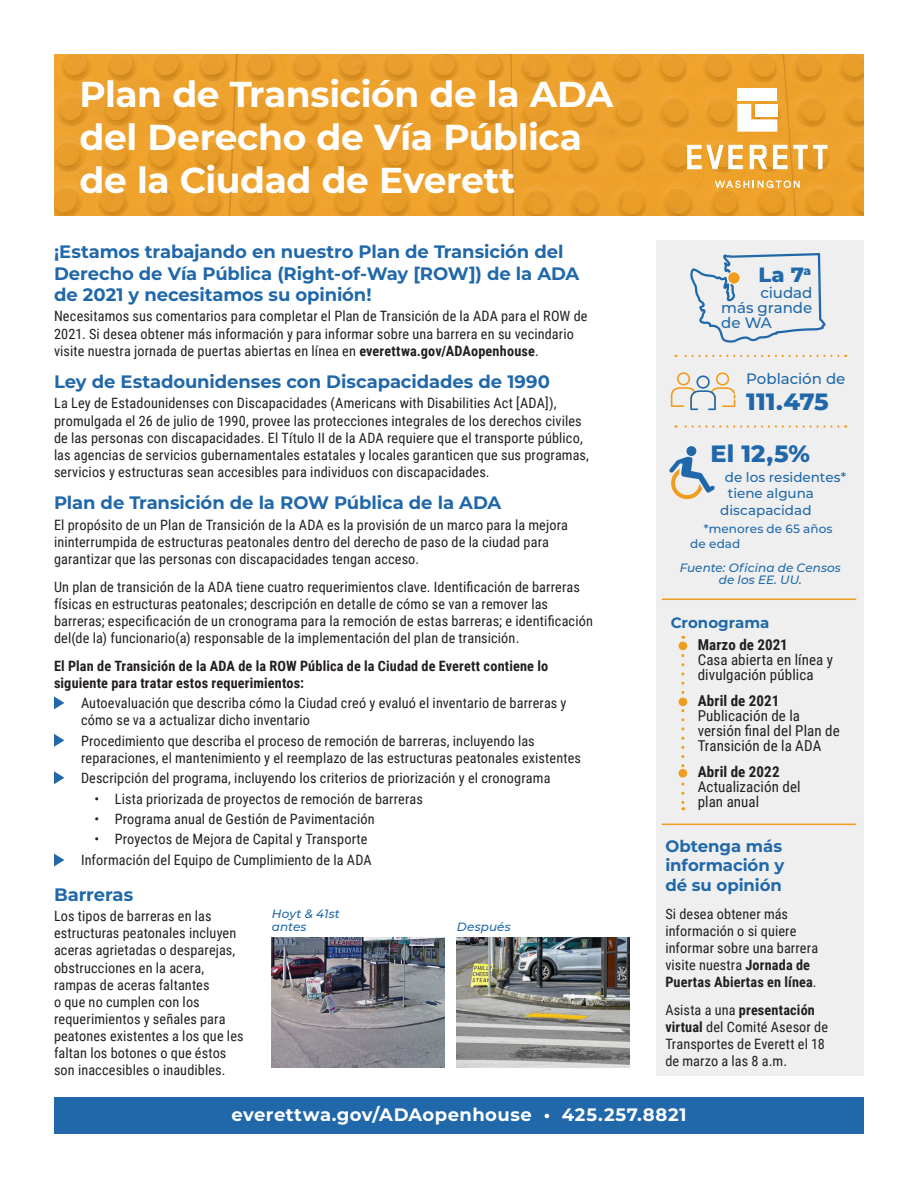
<style>
.page{position:relative;width:918px;height:1188px;background:#fff}
.page>*{position:absolute;margin:0;border:0;box-sizing:border-box;transform-origin:0 0}
.t1{font:700 36px "Montserrat";letter-spacing:-.01em;color:#fff}
.subhead{font:800 24px "Montserrat";letter-spacing:.005em;color:#2068aa}
.subhead-2{font:800 21px "Montserrat";color:#2068aa}
.subhead-3{font:700 18px/21.6px "Montserrat";letter-spacing:-.005em;color:#2068aa}
.subhead-4{font:700 18px "Montserrat";letter-spacing:.025em;color:#fff}
.subhead-5{font:700 16.5px/19.5px "Montserrat";color:#2068aa}
.body{font:15px/15px "Roboto Condensed";letter-spacing:.005em;color:#231f20}
.subhead-6{font:500 15px/15px "Montserrat";letter-spacing:-.005em;color:#2068aa;text-align:right}
.subhead-7{font:700 15px "Montserrat";color:#2068aa}
.body_SPA{font:14.25px/17.1px "Roboto Condensed";letter-spacing:.01em;color:#231f20}
.body-2{font:14.25px/17.1px "Roboto Condensed";letter-spacing:.01em;color:#231f20}
.body-3{font:700 14.25px/17.1px "Roboto Condensed";letter-spacing:.01em;color:#231f20}
.subhead-8{font:500 13.5px "Montserrat";color:#2068aa}
.subhead-9{font:italic 500 12px/12px "Montserrat";letter-spacing:.005em;color:#2068aa;text-align:center}
.subhead-10{font:500 12px/15px "Montserrat";letter-spacing:.01em;color:#2068aa}
.s1{font-weight:700}
</style>
<div class="page">
<div style="left:657px;top:241px;width:207px;height:835px;background:#eeefee"></div>
<div style="left:54px;top:1097px;width:810px;height:37px;background:#2068aa"></div>
<svg style="left:54px;top:54px;width:810px;height:162px;background:#ea9f2b"></svg>
<svg style="left:54px;top:696px;width:10px;height:13px"></svg>
<svg style="left:54px;top:734px;width:10px;height:13px"></svg>
<svg style="left:54px;top:771px;width:10px;height:13px"></svg>
<svg style="left:54px;top:854px;width:10px;height:13px"></svg>
<div style="left:737px;top:88px;width:40px;height:13px;background:#fff"></div>
<svg style="left:737px;top:104px;width:40px;height:28px"></svg>
<svg style="left:793px;top:145px;width:35px;height:24px"></svg>
<svg style="left:773px;top:145px;width:14px;height:24px"></svg>
<svg style="left:687px;top:145px;width:56px;height:24px"></svg>
<svg style="left:750px;top:145px;width:17px;height:24px"></svg>
<svg style="left:715px;top:180px;width:85px;height:8px"></svg>
<hr style="left:662px;top:824px;width:194px;height:1px;background:#f09c1f">
<svg style="left:690px;top:240px;width:137px;height:103px"></svg>
<div style="left:728px;top:272px;width:12px;height:12px;background:#f09c1f;border-radius:50%"></div>
<div style="left:727px;top:271px;width:14px;height:14px;border:1px solid #fff;border-radius:50%"></div>
<svg style="left:671px;top:372px;width:64px;height:38px"></svg>
<div style="left:686px;top:446px;width:10px;height:10px;background:#2068aa;border-radius:50%"></div>
<svg style="left:669px;top:457px;width:46px;height:42px"></svg>
<svg style="left:675px;top:355px;width:163px;height:2px"></svg>
<svg style="left:675px;top:425px;width:163px;height:3px"></svg>
<hr style="left:662px;top:599px;width:194px;height:1px;background:#f09c1f">
<svg style="left:681px;top:650px;width:3px;height:160px"></svg>
<div style="left:679px;top:642px;width:8px;height:8px;background:#f09c1f;border-radius:50%"></div>
<div style="left:679px;top:698px;width:8px;height:8px;background:#f09c1f;border-radius:50%"></div>
<div style="left:679px;top:769px;width:8px;height:9px;background:#f09c1f;border-radius:50%"></div>
<img style="left:457px;top:937px;width:173px;height:130px">
<img style="left:272px;top:937px;width:173px;height:130px">
<p class="t1" style="left:80px;top:68px;width:535px">Plan de Transición de la ADA</p>
<p class="t1" style="left:80px;top:111px;width:504px">del Derecho de Vía Pública</p>
<p class="t1" style="left:80px;top:155px;width:437px">de la Ciudad de Everett</p>
<p class="subhead-3" style="left:54px;top:240px;width:527px">¡Estamos trabajando en nuestro Plan de Transición del<br>Derecho de Vía Pública (Right-of-Way [ROW]) de la ADA de 2021 y necesitamos su opinión!</p>
<p class="body_SPA" style="left:54px;top:307px;width:535px">Necesitamos sus comentarios para completar el Plan de Transición de la ADA para el ROW de<br>2021. Si desea obtener más información y para informar sobre una barrera en su vecindario visite nuestra jornada de puertas abiertas en línea en <span class="s1">everettwa.gov/ADAopenhouse</span>.</p>
<p class="subhead-3" style="left:54px;top:370px;width:498px">Ley de Estadounidenses con Discapacidades de 1990</p>
<p class="body_SPA" style="left:54px;top:394px;width:537px">La Ley de Estadounidenses con Discapacidades (Americans with Disabilities Act [ADA]), promulgada el 26 de julio de 1990, provee las protecciones integrales de los derechos civiles de las personas con discapacidades. El Título II de la ADA requiere que el transporte público, las agencias de servicios gubernamentales estatales y locales garanticen que sus programas, servicios y estructuras sean accesibles para individuos con discapacidades.</p>
<p class="subhead-3" style="left:54px;top:491px;width:449px">Plan de Transición de la ROW Pública de la ADA</p>
<p class="body_SPA" style="left:54px;top:515px;width:516px">El propósito de un Plan de Transición de la ADA es la provisión de un marco para la mejora ininterrumpida de estructuras peatonales dentro del derecho de paso de la ciudad para garantizar que las personas con discapacidades tengan acceso.</p>
<p class="body_SPA" style="left:54px;top:578px;width:540px">Un plan de transición de la ADA tiene cuatro requerimientos clave. Identificación de barreras físicas en estructuras peatonales; descripción en detalle de cómo se van a remover las barreras; especificación de un cronograma para la remoción de estas barreras; e identificación del(de la) funcionario(a) responsable de la implementación del plan de transición.</p>
<p class="body-3" style="left:54px;top:657px;width:496px">El Plan de Transición de la ADA de la ROW Pública de la Ciudad de Everett contiene lo siguiente para tratar estos requerimientos:</p>
<p class="body-2" style="left:81px;top:694px;width:487px">Autoevaluación que describa cómo la Ciudad creó y evaluó el inventario de barreras y cómo se va a actualizar dicho inventario</p>
<p class="body-2" style="left:81px;top:732px;width:501px">Procedimiento que describa el proceso de remoción de barreras, incluyendo las reparaciones, el mantenimiento y el reemplazo de las estructuras peatonales existentes</p>
<p class="body-2" style="left:81px;top:769px;width:471px">Descripción del programa, incluyendo los criterios de priorización y el cronograma</p>
<p class="body_SPA" style="left:94px;top:789px;width:330px">• Lista priorizada de proyectos de remoción de barreras</p>
<p class="body_SPA" style="left:94px;top:810px;width:282px">• Programa anual de Gestión de Pavimentación</p>
<p class="body_SPA" style="left:94px;top:830px;width:275px">• Proyectos de Mejora de Capital y Transporte</p>
<p class="body-2" style="left:81px;top:851px;width:292px">Información del Equipo de Cumplimiento de la ADA</p>
<p class="subhead-3" style="left:54px;top:883px;width:81px">Barreras</p>
<p class="body_SPA" style="left:54px;top:907px;width:191px">Los tipos de barreras en las estructuras peatonales incluyen aceras agrietadas o desparejas, obstrucciones en la acera, rampas de aceras faltantes<br>o que no cumplen con los requerimientos y señales para peatones existentes a los que les faltan los botones o que éstos son inaccesibles o inaudibles.</p>
<p class="subhead-2" style="left:759px;top:259px;width:54px">La 7<sup>a</sup></p>
<p class="subhead-6" style="left:721px;top:284px;width:93px">ciudad<br>más grande</p>
<p class="subhead-6" style="left:721px;top:314px;width:52px">de WA</p>
<p class="subhead-6" style="left:746px;top:371px;width:101px">Población de</p>
<p class="subhead" style="left:746px;top:384px;width:84px">111.475</p>
<p class="subhead" style="left:711px;top:436px;width:101px">El 12,5%</p>
<p class="subhead-8" style="left:725px;top:468px;width:123px">de los residentes*</p>
<p class="subhead-8" style="left:728px;top:484px;width:88px">tiene alguna</p>
<p class="subhead-8" style="left:720px;top:501px;width:93px">discapacidad</p>
<p class="subhead-10" style="left:690px;top:521px;width:144px;text-indent:14px">*menores de 65 años de edad</p>
<p class="subhead-9" style="left:680px;top:561px;width:163px">Fuente: Oficina de Censos de los EE. UU.</p>
<p class="subhead-7" style="left:671px;top:612px;width:100px">Cronograma</p>
<p class="body" style="left:698px;top:637px;width:137px"><span class="s1">Marzo de 2021<br></span>Casa abierta en línea y divulgación pública</p>
<p class="body" style="left:698px;top:692px;width:143px"><span class="s1">Abril de 2021<br></span>Publicación de la versión final del Plan de<br>Transición de la ADA</p>
<p class="body" style="left:698px;top:763px;width:104px"><span class="s1">Abril de 2022<br></span>Actualización del plan anual</p>
<p class="subhead-5" style="left:665px;top:835px;width:121px">Obtenga más información y dé su opinión</p>
<p class="body-2" style="left:665px;top:904px;width:154px">Si desea obtener más información o si quiere informar sobre una barrera visite nuestra <span class="s1">Jornada de<br>Puertas Abiertas en línea</span>.</p>
<p class="body-2" style="left:665px;top:1001px;width:164px">Asista a una <span class="s1">presentación virtual</span> del Comité Asesor de<br>Transportes de Everett el 18 de marzo a las 8 a.m.</p>
<p class="subhead-4" style="left:232px;top:1101px;width:456px">everettwa.gov/ADAopenhouse • 425.257.8821</p>
<p class="subhead-9" style="left:272px;top:908px;width:69px">Hoyt &amp; 41st</p>
<p class="subhead-9" style="left:272px;top:920px;width:36px">antes</p>
<p class="subhead-9" style="left:457px;top:920px;width:55px">Después</p>
</div>
